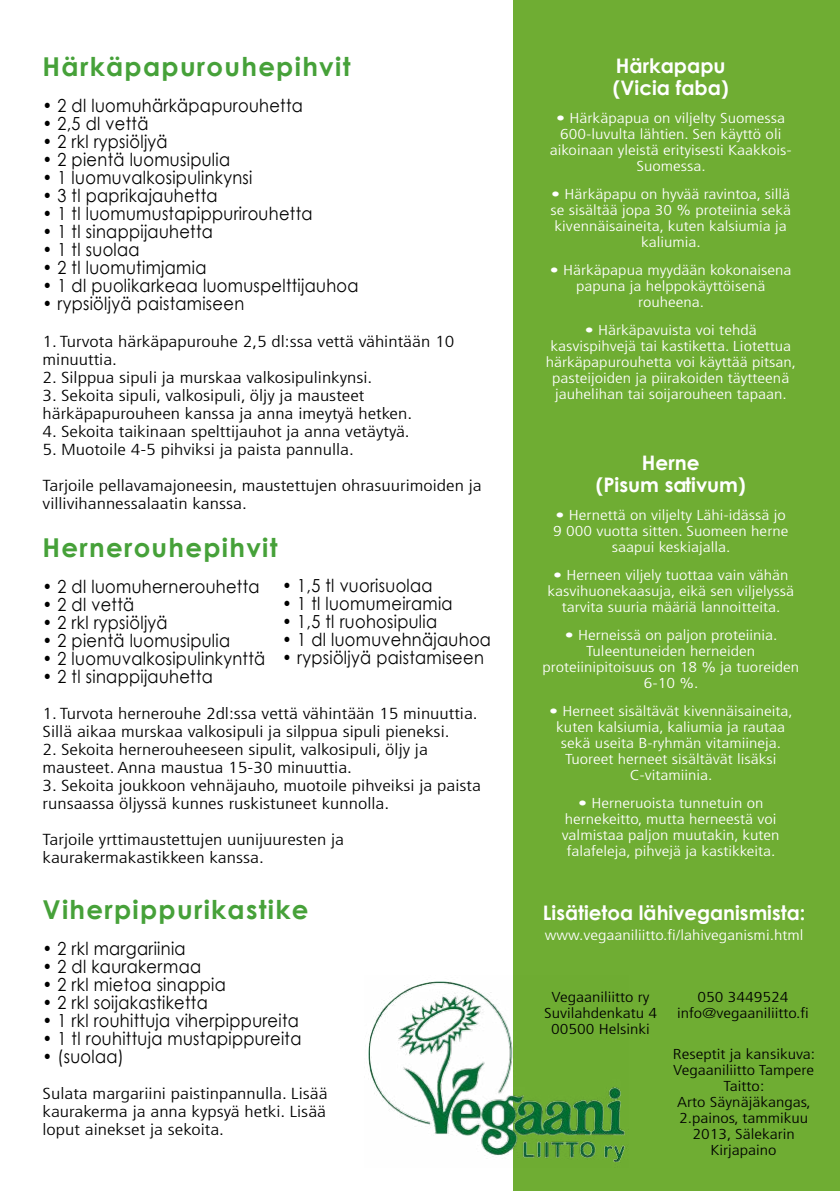
<style>
.page{position:relative;width:840px;height:1191px;background:#fff}
.page>*{position:absolute;margin:0;border:0;box-sizing:border-box;transform-origin:0 0}
.t1{font:700 26px "Century Gothic";letter-spacing:.05em;color:#46a139}
.t2{font:700 20px/22px "Century Gothic";color:#fff}
.t3{font:18px "Century Gothic";letter-spacing:.02em;color:#000;scale:.9 1}
.t4{font:300 condensed 16px/18px "Frutiger LT Std";color:#000;scale:1.25 1}
.t5{font:300 condensed 14.4px/16px "Frutiger LT Std";color:#fff;text-align:center;scale:1.25 1}
.t6{font:300 condensed 14.4px/16px "Frutiger LT Std";color:#000;text-align:center;scale:1.25 1}
</style>
<div class="page">
<div style="left:513px;top:0;width:326px;height:1191px;background:#6fad33"></div>
<img style="left:368px;top:981px;width:259px;height:182px">
<h1 class="t1" style="left:43px;top:51px;width:309px">Härkäpapurouhepihvit</h1>
<p class="t3" style="left:43px;top:95px;width:291px">• 2 dl luomuhärkäpapurouhetta</p>
<p class="t3" style="left:43px;top:113px;width:119px">• 2,5 dl vettä</p>
<p class="t3" style="left:43px;top:131px;width:140px">• 2 rkl rypsiöljyä</p>
<p class="t3" style="left:43px;top:149px;width:210px">• 2 pientä luomusipulia</p>
<p class="t3" style="left:43px;top:167px;width:234px">• 1 luomuvalkosipulinkynsi</p>
<p class="t3" style="left:43px;top:185px;width:196px">• 3 tl paprikajauhetta</p>
<p class="t3" style="left:43px;top:203px;width:301px">• 1 tl luomumustapippurirouhetta</p>
<p class="t3" style="left:43px;top:221px;width:191px">• 1 tl sinappijauhetta</p>
<p class="t3" style="left:43px;top:239px;width:109px">• 1 tl suolaa</p>
<p class="t3" style="left:43px;top:257px;width:183px">• 2 tl luomutimjamia</p>
<p class="t3" style="left:43px;top:275px;width:352px">• 1 dl puolikarkeaa luomuspelttijauhoa</p>
<p class="t3" style="left:43px;top:293px;width:225px">• rypsiöljyä paistamiseen</p>
<p class="t4" style="left:43px;top:332px;width:331px">1. Turvota härkäpapurouhe 2,5 dl:ssa vettä vähintään 10 minuuttia.</p>
<p class="t4" style="left:43px;top:368px;width:265px">2. Silppua sipuli ja murskaa valkosipulinkynsi.</p>
<p class="t4" style="left:43px;top:386px;width:297px">3. Sekoita sipuli, valkosipuli, öljy ja mausteet härkäpapurouheen kanssa ja anna imeytyä hetken.</p>
<p class="t4" style="left:43px;top:422px;width:295px">4. Sekoita taikinaan spelttijauhot ja anna vetäytyä.</p>
<p class="t4" style="left:43px;top:440px;width:250px">5. Muotoile 4-5 pihviksi ja paista pannulla.</p>
<p class="t4" style="left:43px;top:476px;width:352px">Tarjoile pellavamajoneesin, maustettujen ohrasuurimoiden ja villivihannessalaatin kanssa.</p>
<h1 class="t1" style="left:43px;top:531px;width:236px">H ernerouhepihvit</h1>
<p class="t3" style="left:43px;top:575px;width:242px">• 2 dl luomuhernerouhetta</p>
<p class="t3" style="left:43px;top:593px;width:103px">• 2 dl vettä</p>
<p class="t3" style="left:43px;top:611px;width:140px">• 2 rkl rypsiöljyä</p>
<p class="t3" style="left:43px;top:629px;width:210px">• 2 pientä luomusipulia</p>
<p class="t3" style="left:43px;top:647px;width:249px">• 2 luomuvalkosipulinkynttä</p>
<p class="t3" style="left:43px;top:665px;width:191px">• 2 tl sinappijauhetta</p>
<p class="t4" style="left:43px;top:704px;width:349px">1. Turvota hernerouhe 2dl:ssa vettä vähintään 15 minuuttia.<br>Sillä aikaa murskaa valkosipuli ja silppua sipuli pieneksi.</p>
<p class="t4" style="left:43px;top:740px;width:309px">2. Sekoita hernerouheeseen sipulit, valkosipuli, öljy ja mausteet. Anna maustua 15-30 minuuttia.</p>
<p class="t4" style="left:43px;top:776px;width:352px">3. Sekoita joukkoon vehnäjauho, muotoile pihveiksi ja paista runsaassa öljyssä kunnes ruskistuneet kunnolla.</p>
<p class="t4" style="left:43px;top:830px;width:242px">Tarjoile yrttimaustettujen uunijuuresten ja kaurakermakastikkeen kanssa.</p>
<p class="t3" style="left:282px;top:575px;width:168px">• 1,5 tl vuorisuolaa</p>
<p class="t3" style="left:282px;top:593px;width:191px">• 1 tl luomumeiramia</p>
<p class="t3" style="left:282px;top:611px;width:173px">• 1,5 tl ruohosipulia</p>
<p class="t3" style="left:282px;top:629px;width:233px">• 1 dl luomuvehnäjauhoa</p>
<p class="t3" style="left:282px;top:647px;width:225px">• rypsiöljyä paistamiseen</p>
<h1 class="t1" style="left:43px;top:892px;width:267px">Viherpippurikastike</h1>
<p class="t3" style="left:43px;top:937px;width:160px">• 2 rkl margariinia</p>
<p class="t3" style="left:43px;top:955px;width:178px">• 2 dl kaurakermaa</p>
<p class="t3" style="left:43px;top:973px;width:205px">• 2 rkl mietoa sinappia</p>
<p class="t3" style="left:43px;top:991px;width:185px">• 2 rkl soijakastiketta</p>
<p class="t3" style="left:43px;top:1009px;width:286px">• 1 rkl rouhittuja viherpippureita</p>
<p class="t3" style="left:43px;top:1027px;width:289px">• 1 tl rouhittuja mustapippureita</p>
<p class="t3" style="left:43px;top:1045px;width:92px">• (suolaa)</p>
<p class="t4" style="left:43px;top:1084px;width:229px;text-align:justify">Sulata margariini paistinpannulla. Lisää kaurakerma ja anna kypsyä hetki. Lisää loput ainekset ja sekoita.</p>
<h2 class="t2" style="left:612px;top:54px;width:117px">Härkapapu (Vicia faba)</h2>
<p class="t5" style="left:549px;top:110px;width:195px">• Härkäpapua on viljelty Suomessa<br>600-luvulta lähtien. Sen käyttö oli aikoinaan yleistä erityisesti Kaakkois-<br>Suomessa.</p>
<p class="t5" style="left:550px;top:186px;width:194px">• Härkäpapu on hyvää ravintoa, sillä se sisältää jopa 30 % proteiinia sekä kivennäisaineita, kuten kalsiumia ja kaliumia.</p>
<p class="t5" style="left:549px;top:262px;width:195px">• Härkäpapua myydään kokonaisena papuna ja helppokäyttöisenä rouheena.</p>
<p class="t5" style="left:545px;top:322px;width:201px">• Härkäpavuista voi tehdä kasvispihvejä tai kastiketta. Liotettua härkäpapurouhetta voi käyttää pitsan, pasteijoiden ja piirakoiden täytteenä jauhelihan tai soijarouheen tapaan.</p>
<h2 class="t2" style="left:595px;top:451px;width:151px;text-align:center">H erne<br>(Pisum sativum)</h2>
<p class="t5" style="left:553px;top:507px;width:189px">• Hernettä on viljelty Lähi-idässä jo<br>9 000 vuotta sitten. Suomeen herne saapui keskiajalla.</p>
<p class="t5" style="left:547px;top:567px;width:199px">• Herneen viljely tuottaa vain vähän kasvihuonekaasuja, eikä sen viljelyssä tarvita suuria määriä lannoitteita.</p>
<p class="t5" style="left:542px;top:627px;width:207px">• Herneissä on paljon proteiinia.<br>Tuleentuneiden herneiden proteiinipitoisuus on 18 % ja tuoreiden<br>6-10 %.</p>
<p class="t5" style="left:549px;top:703px;width:196px">• Herneet sisältävät kivennäisaineita, kuten kalsiumia, kaliumia ja rautaa sekä useita B-ryhmän vitamiineja.<br>Tuoreet herneet sisältävät lisäksi C-vitamiinia.</p>
<p class="t5" style="left:561px;top:795px;width:175px">• Herneruoista tunnetuin on hernekeitto, mutta herneestä voi valmistaa paljon muutakin, kuten falafeleja, pihvejä ja kastikkeita.</p>
<h2 class="t2" style="left:542px;top:901px;width:264px">Lisätietoa lähiveganismista:</h2>
<p class="t5" style="left:544px;top:927px;width:208px">www.vegaaniliitto.fi/lahiveganismi.html</p>
<p class="t6" style="left:543px;top:989px;width:92px">Vegaaniliitto ry<br>Suvilahdenkatu 4<br>00500 Helsinki</p>
<p class="t6" style="left:676px;top:989px;width:107px">050 3449524 info@vegaaniliitto.fi</p>
<p class="t6" style="left:672px;top:1046px;width:115px">Reseptit ja kansikuva:<br>Vegaaniliitto Tampere<br>Taitto:<br>Arto Säynäjäkangas,<br>2.painos, tammikuu<br>2013, Sälekarin<br>Kirjapaino</p>
</div>
